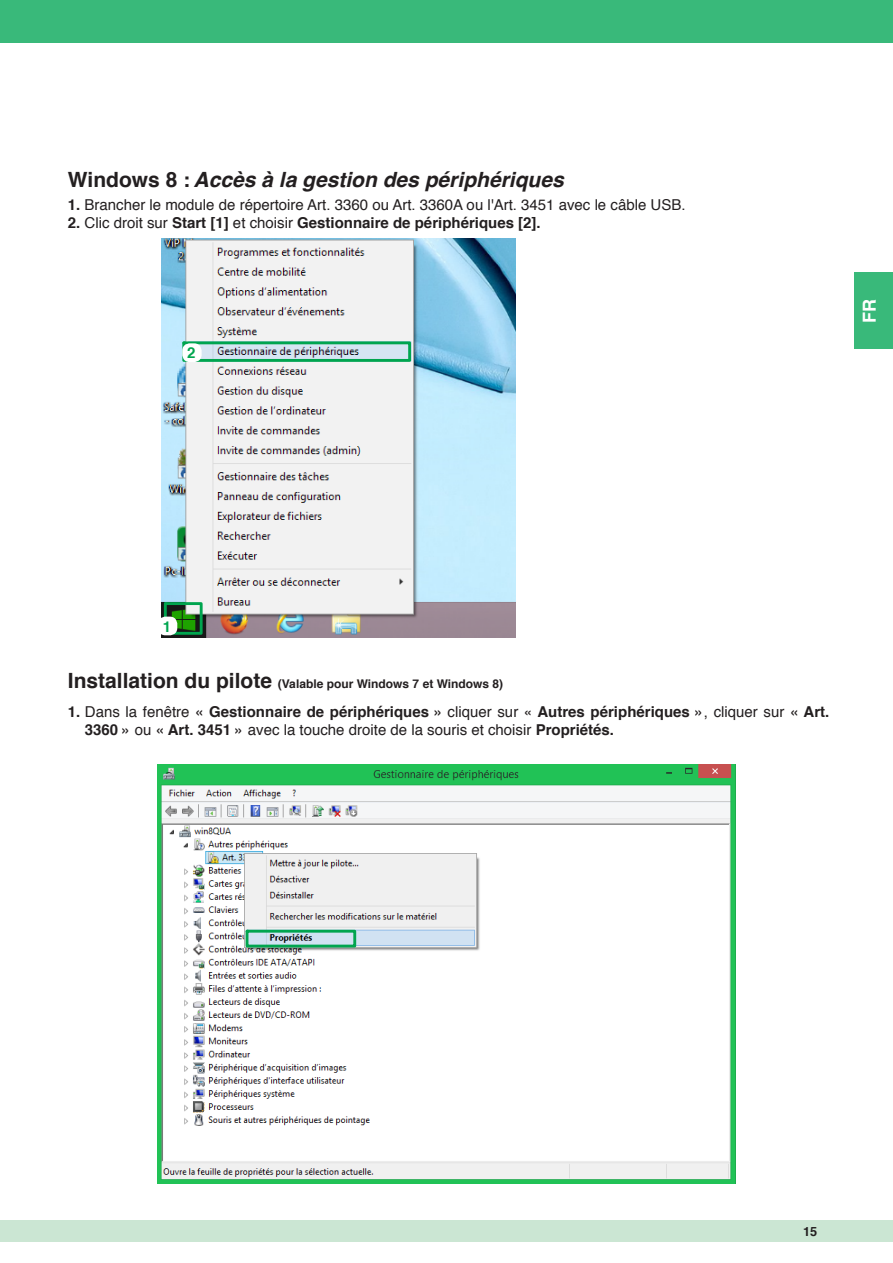
<style>
.page{position:relative;width:893px;height:1263px;background:#fff}
.page>*{position:absolute;margin:0;border:0;box-sizing:border-box;transform-origin:0 0}
.t1{font:italic 700 21px "Helvetica";color:#231f20}
.t2{font:700 18px "Helvetica";color:#fff}
.t3{font:700 15px/18px "Helvetica";color:#231f20}
.t4{font:15px "Helvetica";color:#231f20}
.t5{font:700 15px "Helvetica";color:#00a54f}
.t6{font:700 12.75px "Helvetica";color:#231f20}
.t7{font:700 12px "Helvetica";color:#231f20}
.s1{font-style:normal}
.s2{font-weight:700}
.s3{font-weight:400}
.s4{font-size:21px}
</style>
<div class="page">
<div style="left:0;top:0;width:892px;height:43px;background:#39b97a"></div>
<div style="left:0;top:1220px;width:892px;height:22px;background:#cbe6d3"></div>
<img style="left:158px;top:765px;width:577px;height:418px">
<div style="left:245px;top:930px;width:111px;height:18px;border:3px solid #00a54f"></div>
<div style="left:854px;top:272px;width:38px;height:77px;background:#39b97a"></div>
<img style="left:162px;top:238px;width:353px;height:400px">
<div style="left:164px;top:602px;width:39px;height:33px;border:3px solid #00a54f"></div>
<div style="left:182px;top:341px;width:229px;height:21px;border:3px solid #00a54f"></div>
<div style="left:158px;top:617px;width:19px;height:18px;background:#fff;border-radius:7px"></div>
<div style="left:182px;top:343px;width:20px;height:19px;background:#fff;border-radius:7px"></div>
<h1 class="t1" style="left:68px;top:171px;width:497px"><span class="s1">Windows 8 :</span> Accès à la gestion des périphériques</h1>
<p class="t4" style="left:68px;top:199px;width:619px"><span class="s2">1.</span> Brancher le module de répertoire Art. 3360 ou Art. 3360A ou l'Art. 3451 avec le câble USB.</p>
<p class="t3" style="left:68px;top:215px;width:474px">2. <span class="s3">Clic droit sur</span> Start [1] <span class="s3">et choisir</span> Gestionnaire de périphériques [2].</p>
<p class="t5" style="left:187px;top:347px;width:10px">2</p>
<p class="t2" style="left:862px;top:323px;width:25px;rotate:-90deg">FR</p>
<p class="t5" style="left:163px;top:620px;width:10px">1</p>
<p class="t7" style="left:68px;top:678px;width:437px"><span class="s4">Installation du pilote</span> (Valable pour Windows 7 et Windows 8)</p>
<p class="t3" style="left:85px;top:704px;width:746px;text-indent:-17px">1. <span class="s3">Dans la fenêtre</span> « Gestionnaire de périphériques » <span class="s3">cliquer sur «</span> Autres périphériques »<span class="s3">, cliquer sur</span> « Art.<br>3360 » <span class="s3">ou</span> « Art. 3451 » <span class="s3">avec la touche droite de la souris et choisir</span> Propriétés.</p>
<p class="t6" style="left:803px;top:1226px;width:16px">15</p>
</div>
